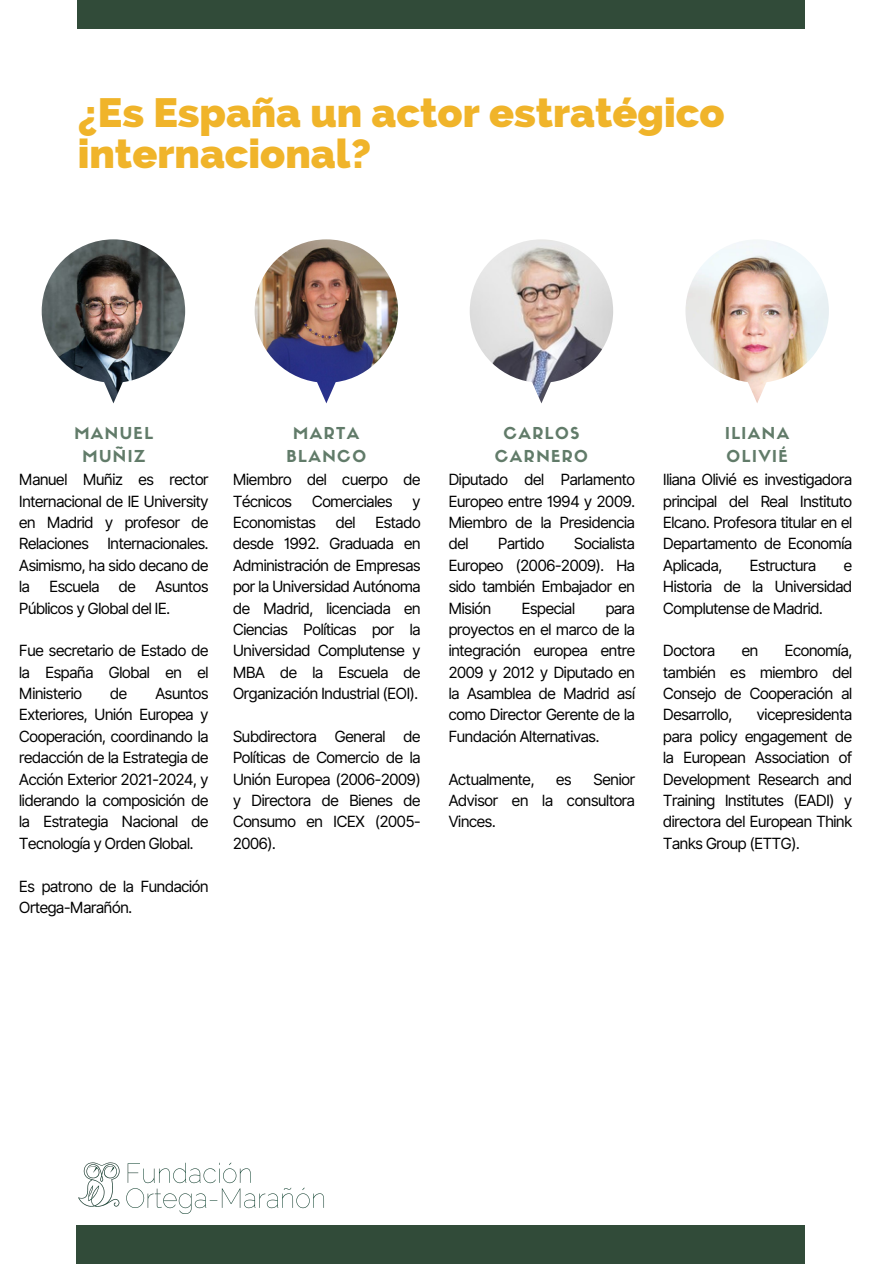
<style>
.page{position:relative;width:894px;height:1264px;background:#fff}
.page>*{position:absolute;margin:0;border:0;box-sizing:border-box;transform-origin:0 0}
.t1{font:800 41.1px/40.5px "Raleway";color:#f0b42a}
.t2{font:16.2px/22.5px "Sifonn Basic";letter-spacing:.09em;color:#617b69;text-align:center}
.t3{font:15.45px/21.3px "Inter";letter-spacing:-.06em;color:#000;text-align:justify}
</style>
<div class="page">
<div style="left:77px;top:0;width:727px;height:29px;background:#314b39"></div>
<img style="left:78px;top:1162px;width:246px;height:51px">
<div style="left:76px;top:1225px;width:728px;height:38px;background:#314b39"></div>
<img style="left:42px;top:239px;width:143px;height:143px">
<img style="left:470px;top:239px;width:143px;height:143px">
<img style="left:254px;top:239px;width:144px;height:143px">
<img style="left:685px;top:240px;width:143px;height:142px">
<p class="t1" style="left:78px;top:92px;width:648px">¿Es España un actor estratégico internacional?</p>
<p class="t2" style="left:74px;top:424px;width:80px">MANUEL<br>MUÑIZ</p>
<p class="t3" style="left:19px;top:469px;width:191px">Manuel Muñiz es rector Internacional de IE University en Madrid y profesor de Relaciones Internacionales.<br>Asimismo, ha sido decano de la Escuela de Asuntos Públicos y Global del IE.</p>
<p class="t3" style="left:19px;top:640px;width:191px">Fue secretario de Estado de la España Global en el Ministerio</p>
<p class="t3" style="left:19px;top:682px;width:191px;text-indent:136px">Asuntos Exteriores, Unión Europea y Cooperación, coordinando la redacción de la Estrategia de Acción Exterior 2021-2024, y liderando la composición de la Estrategia Nacional de Tecnología y Orden Global.</p>
<h2 class="t3" style="left:19px;top:875px;width:191px">Es patrono de la Fundación<br>Ortega-Marañón.</h2>
<p class="t3" style="left:110px;top:682px;width:19px">de</p>
<p class="t2" style="left:286px;top:424px;width:81px">MARTA<br>BLANCO</p>
<p class="t3" style="left:233px;top:469px;width:190px">Miembro del cuerpo de<br>Técnicos</p>
<p class="t3" style="left:311px;top:490px;width:83px">Comerciales</p>
<p class="t3" style="left:233px;top:490px;width:190px;text-indent:179px">y Economistas del Estado desde 1992. Graduada en Administración de Empresas por la Universidad Autónoma de Madrid, licenciada en Ciencias Políticas por la Universidad Complutense y MBA de la Escuela de Organización Industrial (EOI).</p>
<p class="t3" style="left:233px;top:725px;width:190px">Subdirectora General de Políticas de Comercio de la Unión Europea (2006-2009) y Directora de Bienes de Consumo en ICEX (2005- 2006).</p>
<h2 class="t2" style="left:494px;top:424px;width:95px">CARLOS<br>CARNERO</h2>
<p class="t3" style="left:448px;top:469px;width:188px">Diputado del Parlamento Europeo entre 1994 y 2009.<br>Miembro de la Presidencia del</p>
<p class="t3" style="left:448px;top:533px;width:188px;text-indent:125px">Socialista Europeo (2006-2009). Ha sido también Embajador en Misión</p>
<p class="t3" style="left:497px;top:533px;width:48px">Partido</p>
<p class="t3" style="left:521px;top:597px;width:55px">Especial</p>
<p class="t3" style="left:448px;top:597px;width:188px;text-indent:157px">para proyectos en el marco de la integración europea entre 2009 y 2012 y Diputado en la Asamblea de Madrid así como Director Gerente de la Fundación Alternativas.</p>
<p class="t3" style="left:448px;top:768px;width:88px">Actualmente,</p>
<p class="t3" style="left:555px;top:768px;width:18px">es</p>
<p class="t3" style="left:448px;top:768px;width:188px;text-indent:145px">Senior Advisor en la consultora Vinces.</p>
<p class="t2" style="left:725px;top:424px;width:66px;text-align:left">ILIANA<br>OLIVIÉ</p>
<p class="t3" style="left:662px;top:469px;width:191px">Iliana Olivié es investigadora principal del Real Instituto Elcano. Profesora titular en el Departamento de Economía Aplicada,</p>
<p class="t3" style="left:749px;top:554px;width:69px">Estructura</p>
<p class="t3" style="left:662px;top:554px;width:191px;text-indent:180px">e Historia de la Universidad Complutense de Madrid.</p>
<p class="t3" style="left:662px;top:640px;width:54px">Doctora</p>
<p class="t3" style="left:741px;top:640px;width:19px">en</p>
<p class="t3" style="left:662px;top:640px;width:191px;text-indent:121px">Economía, también es miembro del Consejo de Cooperación al Desarrollo,</p>
<p class="t3" style="left:662px;top:704px;width:191px;text-indent:94px">vicepresidenta para policy engagement de la European Association of Development Research and Training Institutes (EADI) y directora del European Think Tanks Group (ETTG).</p>
</div>
